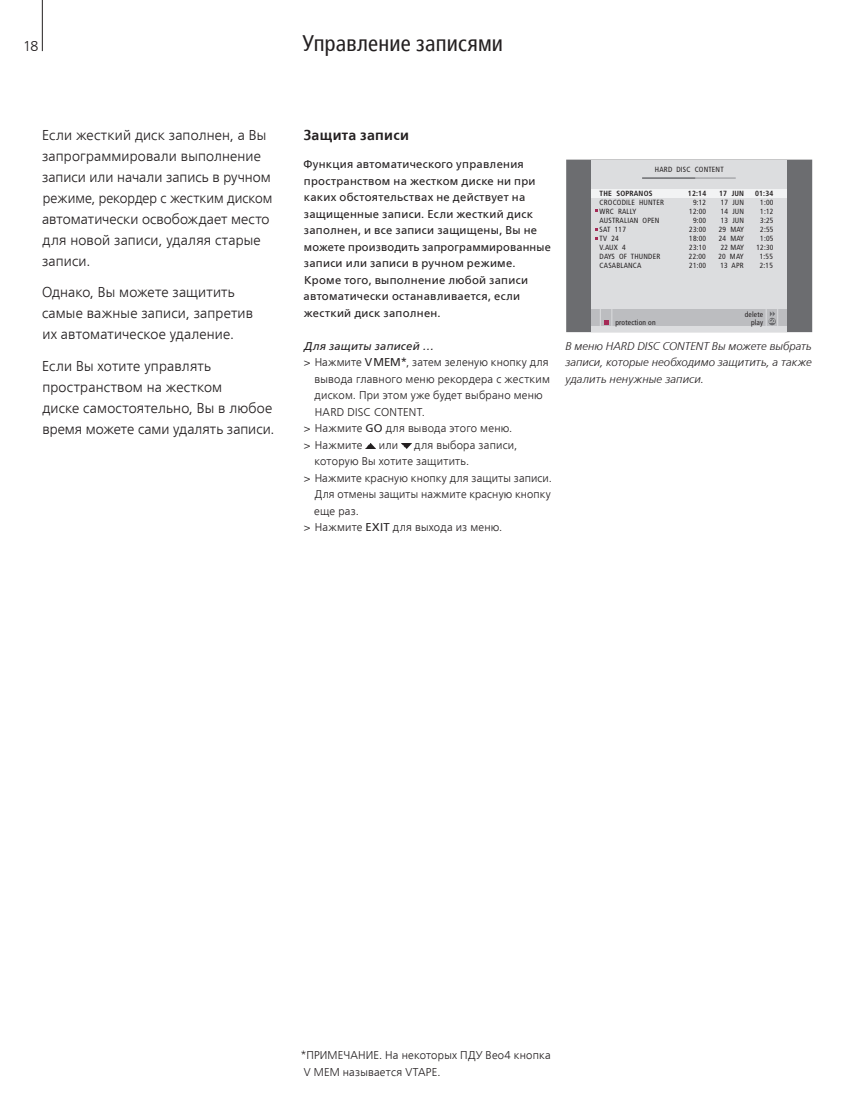
<style>
.page{position:relative;width:859px;height:1110px;background:#fff}
.page>*{position:absolute;margin:0;border:0;box-sizing:border-box;transform-origin:0 0}
.t1{font:condensed 22.5px "Frutiger LTCYR";letter-spacing:.01em;color:#231f20}
.t2{font:300 14.25px/21px "Frutiger LTCYR";letter-spacing:.01em;color:#231f20}
.t3{font:700 14.25px "Frutiger LTCYR";letter-spacing:.02em;color:#231f20}
.t4{font:300 11.25px/16.5px "Frutiger LTCYR";letter-spacing:.015em;color:#231f20}
.t5{font:11.25px/16.5px "Frutiger LTCYR";letter-spacing:.025em;color:#231f20}
.t6{font:italic 300 11.25px/16.5px "Frutiger LTCYR";letter-spacing:.015em;color:#231f20;text-align:justify}
.t7{font:italic 11.25px "Frutiger LTCYR";letter-spacing:.02em;color:#231f20}
.t8{font:condensed 7.5px "Frutiger";letter-spacing:.025em;color:#231f20}
.t9{font:700 condensed 7.5px "Frutiger";letter-spacing:.025em;color:#231f20}
.t10{font:condensed 5.25px "Frutiger";color:#fff}
.s1{font-weight:400}
</style>
<div class="page">
<svg style="left:366px;top:444px;width:10px;height:4px"></svg>
<svg style="left:401px;top:444px;width:10px;height:4px"></svg>
<div style="left:567px;top:160px;width:244px;height:171px;background:#6c6d70"></div>
<div style="left:566px;top:160px;width:246px;height:172px;border:2px solid #6c6d70"></div>
<div style="left:591px;top:160px;width:196px;height:171px;background:#dcdddf"></div>
<div style="left:592px;top:189px;width:195px;height:8px;background:#f2f3f4"></div>
<div style="left:591px;top:309px;width:196px;height:17px;background:#bcbdc0"></div>
<svg style="left:600px;top:309px;width:13px;height:17px"></svg>
<svg style="left:766px;top:309px;width:12px;height:17px"></svg>
<hr style="left:695px;top:177px;width:41px;height:2px;background:#a8a9ad">
<hr style="left:642px;top:177px;width:53px;height:2px;background:#6c6d70">
<hr style="left:42px;top:0;width:1px;height:51px;background:#231f20">
<p class="t2" style="left:23px;top:36px;width:17px">18</p>
<p class="t2" style="left:42px;top:124px;width:232px">Если жесткий диск заполнен, а Вы запрограммировали выполнение записи или начали запись в ручном режиме, рекордер с жестким диском автоматически освобождает место для новой записи, удаляя старые записи.</p>
<p class="t2" style="left:42px;top:282px;width:213px">Однако, Вы можете защитить самые важные записи, запретив их автоматическое удаление.</p>
<p class="t2" style="left:42px;top:355px;width:234px">Если Вы хотите управлять пространством на жестком<br>диске самостоятельно, Вы в любое время можете сами удалять записи.</p>
<h1 class="t1" style="left:303px;top:31px;width:202px">Управление записями</h1>
<p class="t3" style="left:303px;top:127px;width:107px">Защита записи</p>
<p class="t5" style="left:303px;top:156px;width:249px">Функция автоматического управления пространством на жестком диске ни при каких обстоятельствах не действует на защищенные записи. Если жесткий диск заполнен, и все записи защищены, Вы не можете производить запрограммированные записи или записи в ручном режиме.<br>Кроме того, выполнение любой записи автоматически останавливается, если жесткий диск заполнен.</p>
<p class="t7" style="left:304px;top:339px;width:131px">Для защиты записей …</p>
<p class="t4" style="left:304px;top:354px;width:246px">&gt; Нажмите <span class="s1">V MEM*</span>, затем зеленую кнопку для</p>
<p class="t4" style="left:315px;top:371px;width:237px">вывода главного меню рекордера с жестким</p>
<p class="t4" style="left:315px;top:387px;width:230px">диском. При этом уже будет выбрано меню</p>
<p class="t4" style="left:315px;top:404px;width:111px">HARD DISC CONTENT.</p>
<p class="t4" style="left:304px;top:420px;width:210px">&gt; Нажмите <span class="s1">GO</span> для вывода этого меню.</p>
<p class="t4" style="left:304px;top:437px;width:60px">&gt; Нажмите</p>
<p class="t4" style="left:379px;top:437px;width:21px">или</p>
<p class="t4" style="left:414px;top:437px;width:105px">для выбора записи,</p>
<p class="t4" style="left:315px;top:453px;width:156px">которую Вы хотите защитить.</p>
<p class="t4" style="left:304px;top:470px;width:250px">&gt; Нажмите красную кнопку для защиты записи.</p>
<p class="t4" style="left:315px;top:486px;width:237px">Для отмены защиты нажмите красную кнопку</p>
<p class="t4" style="left:314px;top:503px;width:46px">еще раз.</p>
<p class="t4" style="left:304px;top:519px;width:200px">&gt; Нажмите <span class="s1">EXIT</span> для выхода из меню.</p>
<p class="t8" style="left:655px;top:165px;width:70px">HARD DISC CONTENT</p>
<p class="t9" style="left:600px;top:189px;width:54px">THE SOPRANOS</p>
<p class="t9" style="left:688px;top:189px;width:20px">12:14</p>
<p class="t9" style="left:719px;top:189px;width:26px">17 JUN</p>
<p class="t9" style="left:755px;top:189px;width:20px">01:34</p>
<p class="t8" style="left:600px;top:198px;width:66px">CROCODILE HUNTER</p>
<p class="t8" style="left:693px;top:198px;width:15px">9:12</p>
<p class="t8" style="left:721px;top:198px;width:25px">17 JUN</p>
<p class="t8" style="left:760px;top:198px;width:15px">1:00</p>
<p class="t8" style="left:600px;top:207px;width:38px">WRC RALLY</p>
<p class="t8" style="left:689px;top:207px;width:18px">12:00</p>
<p class="t8" style="left:721px;top:207px;width:25px">14 JUN</p>
<p class="t8" style="left:760px;top:207px;width:15px">1:12</p>
<p class="t8" style="left:600px;top:216px;width:61px">AUSTRALIAN OPEN</p>
<p class="t8" style="left:693px;top:216px;width:15px">9:00</p>
<p class="t8" style="left:721px;top:216px;width:25px">13 JUN</p>
<p class="t8" style="left:760px;top:216px;width:15px">3:25</p>
<p class="t8" style="left:600px;top:225px;width:28px">SAT 117</p>
<p class="t8" style="left:689px;top:225px;width:18px">23:00</p>
<p class="t8" style="left:719px;top:225px;width:27px">29 MAY</p>
<p class="t8" style="left:760px;top:225px;width:15px">2:55</p>
<p class="t8" style="left:600px;top:234px;width:21px">TV 24</p>
<p class="t8" style="left:689px;top:234px;width:18px">18:00</p>
<p class="t8" style="left:719px;top:234px;width:27px">24 MAY</p>
<p class="t8" style="left:760px;top:234px;width:15px">1:05</p>
<p class="t8" style="left:600px;top:243px;width:28px">V.AUX 4</p>
<p class="t8" style="left:689px;top:243px;width:18px">23:10</p>
<p class="t8" style="left:721px;top:243px;width:25px">22 MAY</p>
<p class="t8" style="left:756px;top:243px;width:18px">12:30</p>
<p class="t8" style="left:600px;top:252px;width:62px">DAYS OF THUNDER</p>
<p class="t8" style="left:689px;top:252px;width:18px">22:00</p>
<p class="t8" style="left:718px;top:252px;width:27px">20 MAY</p>
<p class="t8" style="left:760px;top:252px;width:15px">1:55</p>
<p class="t8" style="left:600px;top:261px;width:43px">CASABLANCA</p>
<p class="t8" style="left:689px;top:261px;width:18px">21:00</p>
<p class="t8" style="left:720px;top:261px;width:25px">13 APR</p>
<p class="t8" style="left:760px;top:261px;width:15px">2:15</p>
<p class="t8" style="left:745px;top:310px;width:20px">delete</p>
<p class="t8" style="left:615px;top:318px;width:42px">protection on</p>
<p class="t8" style="left:751px;top:318px;width:14px">play</p>
<p class="t10" style="left:769px;top:318px;width:8px">GO</p>
<p class="t6" style="left:565px;top:338px;width:248px">В меню HARD DISC CONTENT Вы можете выбрать записи, которые необходимо защитить, а также удалить ненужные записи.</p>
<p class="t4" style="left:304px;top:1047px;width:248px;text-indent:-3px">*ПРИМЕЧАНИЕ. На некоторых ПДУ Beo4 кнопка<br>V MEM называется VTAPE.</p>
</div>
